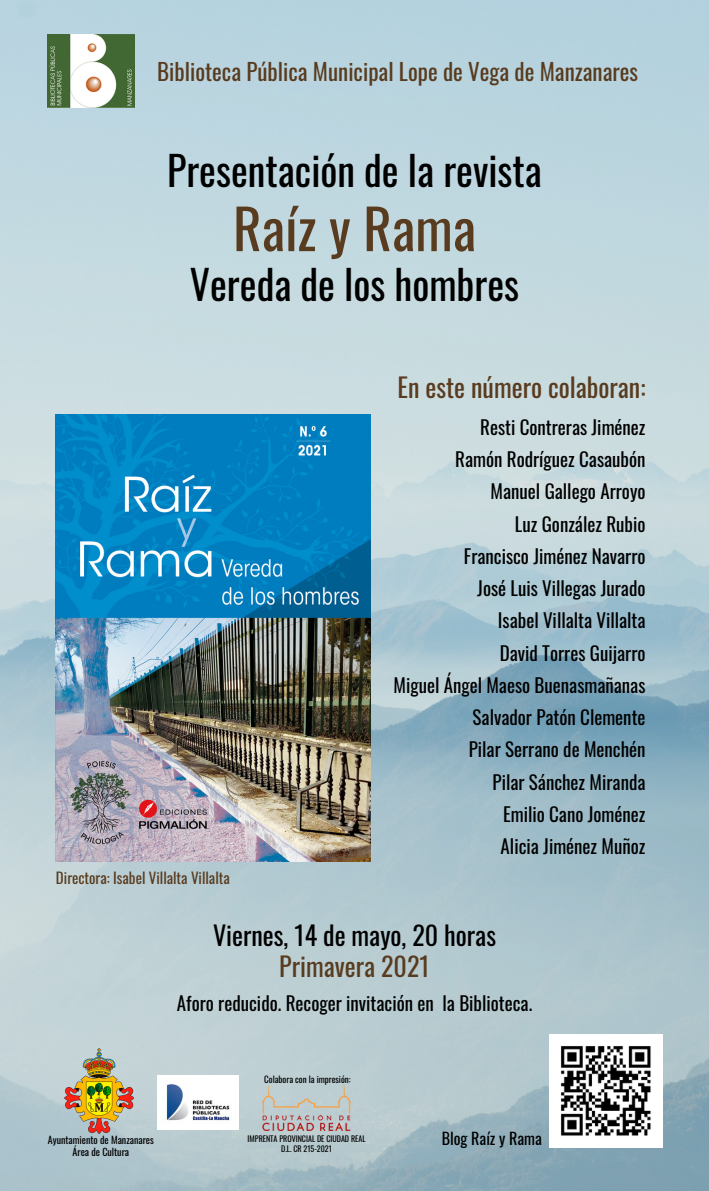
<style>
.page{position:relative;width:709px;height:1191px;background:#fff}
.page>*{position:absolute;margin:0;border:0;box-sizing:border-box;transform-origin:0 0}
.t1{font:55px "Oswald";color:#593c1f}
.t2{font:40px "Oswald";color:#000}
.t3{font:26px "Oswald";color:#593c1f}
.t4{font:26px "Oswald";color:#000}
.t5{font:23px "Oswald";color:#593c1f}
.t6{font:19px "Oswald";color:#000}
.t7{font:16px "Oswald";color:#000}
.t8{font:15px "Oswald";color:#593c1f}
.t9{font:10px "Oswald";color:#000}
.t10{font:9px "Oswald";color:#000}
.t11{font:8px "Oswald";color:#000}
</style>
<div class="page">
<img style="left:0;top:0;width:709px;height:1190px">
<img style="left:48px;top:34px;width:86px;height:73px">
<img style="left:65px;top:1048px;width:69px;height:85px">
<img style="left:157px;top:1075px;width:81px;height:54px">
<img style="left:262px;top:1085px;width:88px;height:45px">
<img style="left:56px;top:414px;width:314px;height:447px">
<img style="left:549px;top:1034px;width:113px;height:113px">
<p class="t5" style="left:157px;top:54px;width:482px">Biblioteca Pública Municipal Lope de Vega de Manzanares</p>
<p class="t2" style="left:167px;top:140px;width:376px">Presentación de la revista</p>
<p class="t1" style="left:233px;top:185px;width:245px">Raíz y Rama</p>
<p class="t2" style="left:190px;top:254px;width:331px">Vereda de los hombres</p>
<p class="t3" style="left:397px;top:366px;width:249px">En este número colaboran:</p>
<p class="t8" style="left:56px;top:865px;width:175px">Directora: Isabel Villalta Villalta</p>
<p class="t6" style="left:480px;top:412px;width:167px">Resti Contreras Jiménez</p>
<p class="t6" style="left:455px;top:444px;width:192px">Ramón Rodríguez Casaubón</p>
<p class="t6" style="left:490px;top:476px;width:156px">Manuel Gallego Arroyo</p>
<p class="t6" style="left:515px;top:509px;width:132px">Luz González Rubio</p>
<p class="t6" style="left:464px;top:541px;width:183px">Francisco Jiménez Navarro</p>
<p class="t6" style="left:477px;top:573px;width:170px">José Luis Villegas Jurado</p>
<p class="t6" style="left:498px;top:605px;width:149px">Isabel Villalta Villalta</p>
<p class="t6" style="left:500px;top:638px;width:147px">David Torres Guijarro</p>
<p class="t6" style="left:393px;top:670px;width:253px">Miguel Ángel Maeso Buenasmañanas</p>
<p class="t6" style="left:472px;top:702px;width:174px">Salvador Patón Clemente</p>
<p class="t6" style="left:469px;top:734px;width:178px">Pilar Serrano de Menchén</p>
<p class="t6" style="left:492px;top:767px;width:154px">Pilar Sánchez Miranda</p>
<p class="t6" style="left:503px;top:799px;width:144px">Emilio Cano Joménez</p>
<p class="t6" style="left:500px;top:831px;width:146px">Alicia Jiménez Muñoz</p>
<p class="t4" style="left:213px;top:914px;width:284px">Viernes, 14 de mayo, 20 horas</p>
<p class="t3" style="left:279px;top:945px;width:152px">Primavera 2021</p>
<p class="t6" style="left:177px;top:988px;width:357px">Aforo reducido. Recoger invitación en la Biblioteca.</p>
<p class="t10" style="left:264px;top:1072px;width:88px">Colabora con la impresión:</p>
<p class="t9" style="left:48px;top:1132px;width:107px">Ayuntamiento de Manzanares</p>
<p class="t7" style="left:442px;top:1125px;width:102px">Blog Raíz y Rama</p>
<p class="t9" style="left:73px;top:1144px;width:58px">Área de Cultura</p>
<p class="t11" style="left:247px;top:1131px;width:119px">IMPRENTA PROVINCIAL DE CIUDAD REAL</p>
<p class="t11" style="left:281px;top:1142px;width:52px">D.L. CR 215-2021</p>
</div>
